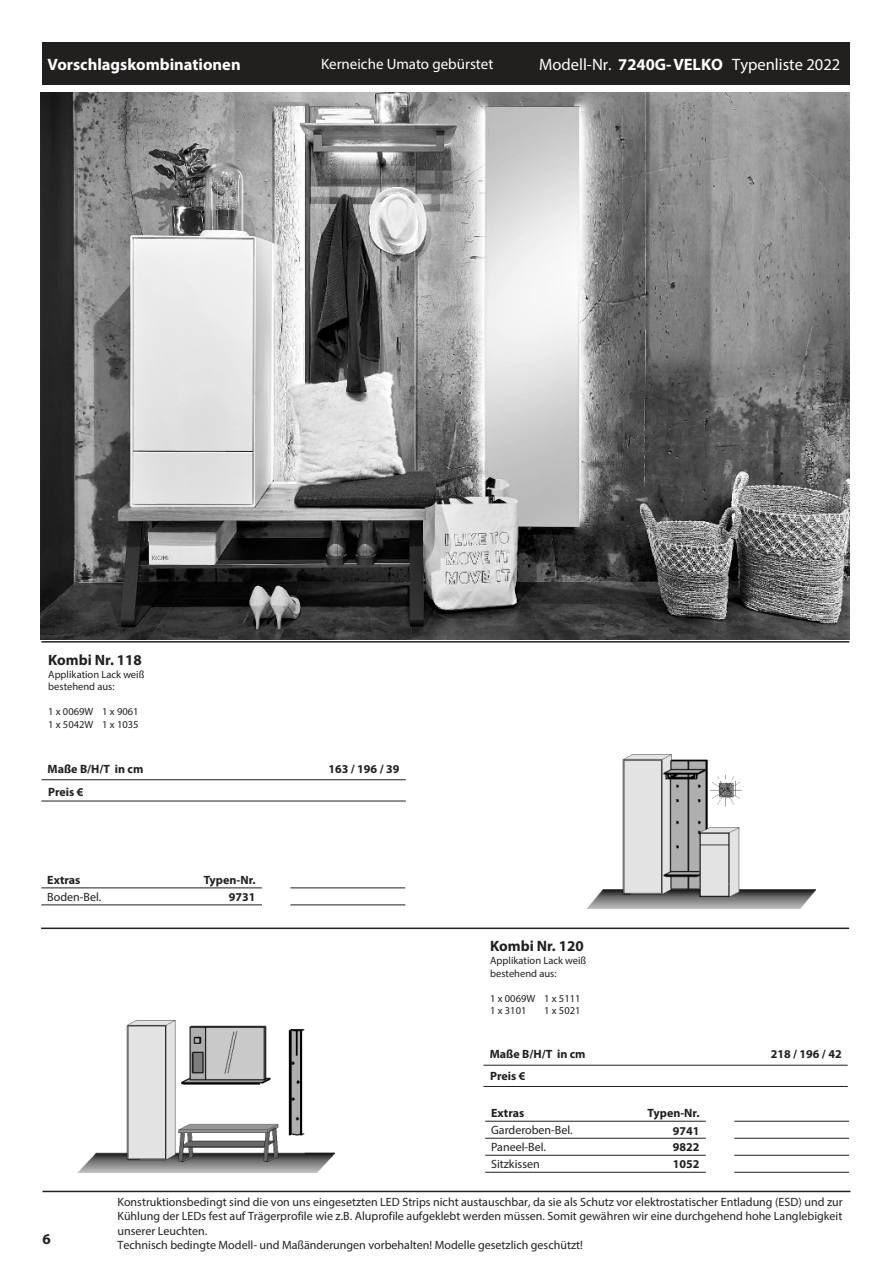
<style>
.page{position:relative;width:893px;height:1263px;background:#fff}
.page>*{position:absolute;margin:0;border:0;box-sizing:border-box;transform-origin:0 0}
.t1{font:16.5px "Myriad Pro";color:#fff}
.t2{font:700 16.5px "Myriad Pro";color:#fff}
.t3{font:700 15px "Myriad Pro";color:#221f1f}
.t4{font:15px "Myriad Pro";color:#fff}
.t5{font:12px/14.4px "Myriad Pro";color:#221f1f}
.t6{font:700 12px/17px "Myriad Pro";color:#221f1f;text-align:justify}
.t7{font:10.5px/12.6px "Myriad Pro";color:#221f1f}
.s1{font-weight:700}
</style>
<div class="page">
<div style="left:43px;top:43px;width:807px;height:42px;background:#221f1f"></div>
<hr style="left:43px;top:1191px;width:807px;height:1px;background:#221f1f">
<img style="left:41px;top:92px;width:808px;height:547px">
<hr style="left:41px;top:927px;width:808px;height:2px;background:#221f1f">
<img style="left:78px;top:1020px;width:257px;height:152px">
<hr style="left:483px;top:1065px;width:365px;height:1px;background:#221f1f">
<hr style="left:483px;top:1086px;width:365px;height:1px;background:#221f1f">
<hr style="left:41px;top:641px;width:808px;height:1px;background:#221f1f">
<img style="left:587px;top:755px;width:228px;height:153px">
<hr style="left:41px;top:779px;width:365px;height:1px;background:#221f1f">
<hr style="left:41px;top:801px;width:365px;height:1px;background:#221f1f">
<hr style="left:41px;top:887px;width:221px;height:1px;background:#221f1f">
<hr style="left:41px;top:904px;width:221px;height:1px;background:#221f1f">
<hr style="left:290px;top:887px;width:115px;height:1px;background:#221f1f">
<hr style="left:290px;top:904px;width:115px;height:1px;background:#221f1f">
<hr style="left:485px;top:1121px;width:221px;height:1px;background:#221f1f">
<hr style="left:485px;top:1138px;width:221px;height:1px;background:#221f1f">
<hr style="left:485px;top:1155px;width:221px;height:1px;background:#221f1f">
<hr style="left:485px;top:1172px;width:221px;height:1px;background:#221f1f">
<hr style="left:734px;top:1121px;width:115px;height:1px;background:#221f1f">
<hr style="left:734px;top:1138px;width:115px;height:1px;background:#221f1f">
<hr style="left:734px;top:1155px;width:115px;height:1px;background:#221f1f">
<hr style="left:734px;top:1172px;width:115px;height:1px;background:#221f1f">
<h1 class="t2" style="left:48px;top:54px;width:195px">Vorschlagskombinationen</h1>
<p class="t4" style="left:321px;top:55px;width:174px">Kerneiche Umato gebürstet</p>
<h1 class="t1" style="left:539px;top:54px;width:303px">Modell-Nr. <span class="s1">7240G- VELKO</span> Typenliste 2022</h1>
<p class="t3" style="left:48px;top:650px;width:95px">Kombi Nr. 118</p>
<p class="t7" style="left:48px;top:668px;width:98px">Applikation Lack weiß bestehend aus:</p>
<p class="t7" style="left:48px;top:705px;width:92px">1 x 0069W 1 x 9061<br>1 x 5042W 1 x 1035</p>
<p class="t6" style="left:48px;top:760px;width:97px">Maße B/H/T in cm</p>
<p class="t6" style="left:328px;top:760px;width:72px">163 / 196 / 39</p>
<p class="t6" style="left:48px;top:783px;width:37px">Preis €</p>
<p class="t6" style="left:47px;top:871px;width:35px">Extras</p>
<p class="t6" style="left:204px;top:871px;width:53px">Typen-Nr.</p>
<p class="t5" style="left:47px;top:889px;width:56px">Boden-Bel.</p>
<p class="t6" style="left:229px;top:888px;width:28px">9731</p>
<p class="t3" style="left:490px;top:937px;width:95px">Kombi Nr. 120</p>
<p class="t7" style="left:490px;top:954px;width:98px">Applikation Lack weiß bestehend aus:</p>
<p class="t7" style="left:490px;top:992px;width:92px">1 x 0069W 1 x 5111<br>1 x 3101</p>
<p class="t7" style="left:544px;top:1004px;width:38px">1 x 5021</p>
<p class="t6" style="left:490px;top:1045px;width:97px">Maße B/H/T in cm</p>
<p class="t6" style="left:771px;top:1045px;width:72px">218 / 196 / 42</p>
<p class="t6" style="left:490px;top:1066px;width:37px">Preis €</p>
<p class="t3" style="left:43px;top:1229px;width:10px">6</p>
<p class="t6" style="left:491px;top:1104px;width:35px">Extras</p>
<p class="t6" style="left:648px;top:1104px;width:53px">Typen-Nr.</p>
<p class="t5" style="left:491px;top:1121px;width:83px;line-height:17px">Garderoben-Bel.<br>Paneel-Bel.<br>Sitzkissen</p>
<p class="t6" style="left:673px;top:1121px;width:28px">9741<br>9822<br>1052</p>
<p class="t5" style="left:118px;top:1194px;width:727px">Konstruktionsbedingt sind die von uns eingesetzten LED Strips nicht austauschbar, da sie als Schutz vor elektrostatischer Entladung (ESD) und zur Kühlung der LEDs fest auf Trägerprofile wie z.B. Aluprofile aufgeklebt werden müssen. Somit gewähren wir eine durchgehend hohe Langlebigkeit unserer Leuchten.<br>Technisch bedingte Modell- und Maßänderungen vorbehalten! Modelle gesetzlich geschützt!</p>
</div>
